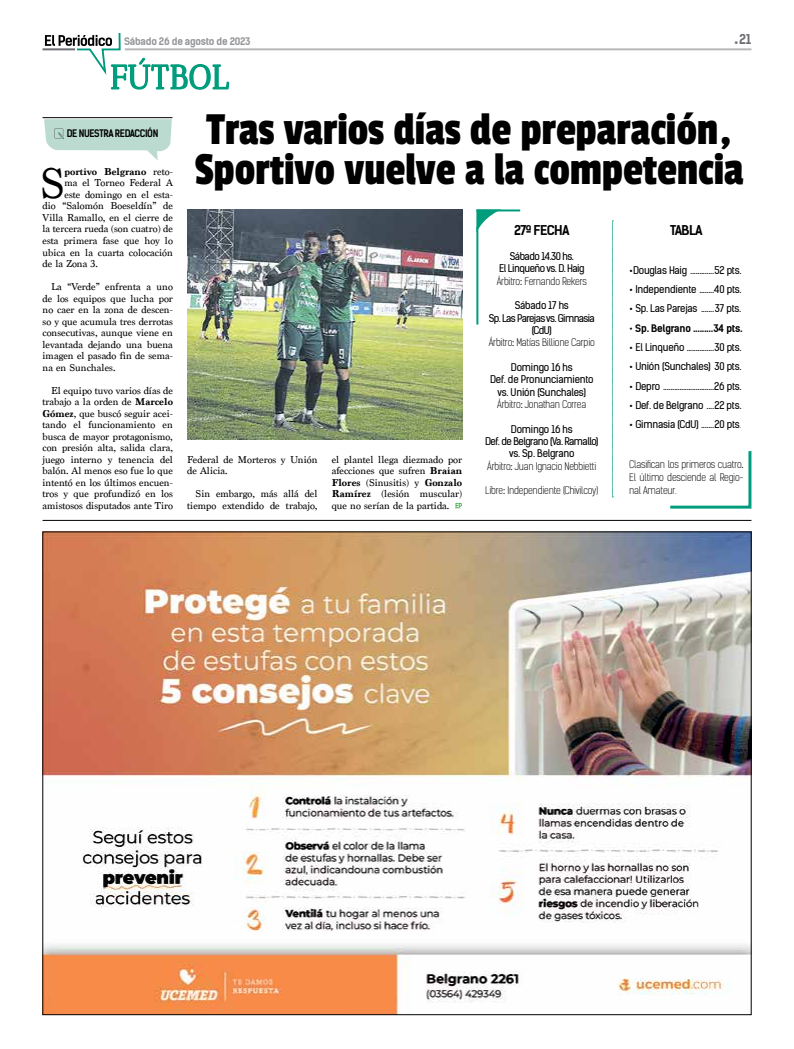
<style>
.page{position:relative;width:794px;height:1049px;background:#fff}
.page>*{position:absolute;margin:0;border:0;box-sizing:border-box;transform-origin:0 0}
.t1{font:47.8px/40px "Passion One";color:#000;scale:.94 1}
.t2{font:45.2px "Marion";color:#000}
.t3{font:33px "Antic Didone";letter-spacing:.03em;color:#009d7d}
.t4{font:700 13px "Kelson Sans RU";letter-spacing:-.05em;color:#000}
.t5{font:700 13px "Kelson Sans";color:#6d6e71}
.t6{font:10.5px/11.5px "Marion";color:#000;text-align:justify}
.t7{font:700 10.5px "Marion";color:#000}
.t8{font:10px/12.3px "Kelson Sans RU";letter-spacing:-.02em;color:#000;text-align:center}
.t9{font:300 10px/13.3px "Kelson Sans RU";letter-spacing:-.02em;color:#000;text-align:justify}
.t10{font:10px/12.3px "Kelson Sans RU";letter-spacing:-.045em;color:#000;text-align:center}
.t11{font:10px/12.3px "Kelson Sans RU";letter-spacing:-.06em;color:#000;text-align:center}
.t12{font:10px/12.3px "Kelson Sans RU";letter-spacing:-.05em;color:#000;text-align:center}
.t13{font:700 10px "Kelson Sans RU";letter-spacing:-.02em;color:#000}
.t14{font:700 10px "Kelson Sans RU";letter-spacing:-.025em;color:#939598}
.t15{font:700 10px "Kelson Sans";letter-spacing:-.04em;color:#000;scale:.91 1}
.s1{font-weight:400}
.s2{font-weight:700}
.s3{font-weight:300}
</style>
<div class="page">
<hr style="left:125px;top:48px;width:626px;height:2px;background:#b6b8ba">
<hr style="left:43px;top:48px;width:32px;height:2px;background:#6d6e71">
<hr style="left:43px;top:520px;width:708px;height:1px;background:#000">
<img style="left:45px;top:534px;width:704px;height:479px">
<svg style="left:45px;top:33px;width:185px;height:57px"></svg>
<svg style="left:44px;top:119px;width:128px;height:41px"></svg>
<hr style="left:43px;top:117px;width:129px;height:1px;background:#000">
<svg style="left:455px;top:503px;width:7px;height:5px"></svg>
<svg style="left:670px;top:451px;width:82px;height:58px"></svg>
<svg style="left:476px;top:211px;width:25px;height:22px"></svg>
<hr style="left:476px;top:209px;width:44px;height:2px;background:#009d7d">
<svg style="left:612px;top:221px;width:1px;height:277px"></svg>
<hr style="left:476px;top:227px;width:2px;height:97px;background:#009d7d">
<img style="left:187px;top:209px;width:275px;height:231px">
<p class="t5" style="left:734px;top:31px;width:19px">•21</p>
<p class="t14" style="left:124px;top:35px;width:128px">Sábado 26 de agosto de 2023</p>
<h3 class="t3" style="left:110px;top:57px;width:120px">FÚTBOL</h3>
<h1 class="t1" style="left:195px;top:109px;width:586px">Tras varios días de preparación,<br>Sportivo vuelve a la competencia</h1>
<p class="t15" style="left:67px;top:127px;width:102px">DE NUESTRA REDACCIÓN</p>
<h2 class="t2" style="left:40px;top:156px;width:26px">S</h2>
<p class="t7" style="left:65px;top:165px;width:110px">portivo Belgrano <span class="s1">reto-</span></p>
<p class="t6" style="left:65px;top:177px;width:110px">ma el Torneo Federal A</p>
<p class="t6" style="left:65px;top:189px;width:110px">este domingo en el esta-</p>
<p class="t6" style="left:43px;top:200px;width:132px">dio “Salomón Boeseldín” de</p>
<p class="t6" style="left:43px;top:212px;width:132px">Villa Ramallo, en el cierre de</p>
<p class="t6" style="left:43px;top:223px;width:132px">la tercera rueda (son cuatro) de</p>
<p class="t6" style="left:43px;top:235px;width:132px">esta primera fase que hoy lo</p>
<p class="t6" style="left:43px;top:246px;width:132px">ubica en la cuarta colocación</p>
<p class="t6" style="left:43px;top:258px;width:57px">de la Zona 3.</p>
<p class="t6" style="left:43px;top:281px;width:132px;text-indent:9px">La “Verde” enfrenta a uno de los equipos que lucha por no caer en la zona de descen&shy;so y que acumula tres derrotas consecutivas, aunque viene en levantada dejando una buena imagen el pasado fin de sema&shy;na en Sunchales.</p>
<p class="t6" style="left:43px;top:385px;width:132px;text-indent:9px">El equipo tuvo varios días de trabajo a la orden de <span class="s2">Marcelo Gómez</span>, que buscó seguir acei&shy;tando el funcionamiento en busca de mayor protagonismo, con presión alta, salida clara, juego interno y tenencia del balón. Al menos eso fue lo que intentó en los últimos encuen&shy;tros y que profundizó en los amistosos disputados ante Tiro</p>
<p class="t4" style="left:514px;top:223px;width:57px">27ª FECHA</p>
<p class="t12" style="left:497px;top:250px;width:92px">Sábado 14.30 hs.<br>El Linqueño vs. D. Haig<br><span class="s3">Árbitro</span>: <span class="s3">Fernando Rekers</span></p>
<p class="t11" style="left:489px;top:300px;width:108px">Sábado 17 hs<br>Sp. Las Parejas vs. Gimnasia (CdU)<br><span class="s3">Árbitro</span>: <span class="s3">Matías Billione Carpio</span></p>
<p class="t8" style="left:490px;top:361px;width:105px">Domingo 16 hs<br>Def. de Pronunciamiento vs. Unión (Sunchales)<br><span class="s3">Árbitro</span>: <span class="s3">Jonathan Correa</span></p>
<p class="t10" style="left:485px;top:423px;width:115px">Domingo 16 hs<br>Def. de Belgrano (Va. Ramallo) vs. Sp. Belgrano<br><span class="s3">Árbitro</span>: <span class="s3">Juan Ignacio Nebbietti</span></p>
<p class="t9" style="left:485px;top:484px;width:115px">Libre<span class="s1">:</span> Independiente (Chivilcoy)</p>
<p class="t4" style="left:670px;top:223px;width:34px">TABLA</p>
<p class="t8" style="left:629px;top:264px;width:114px">•Douglas Haig .............52 pts.</p>
<p class="t8" style="left:629px;top:283px;width:114px">• Independiente ........40 pts.</p>
<p class="t8" style="left:629px;top:303px;width:113px">• Sp. Las Parejas .......37 pts.</p>
<p class="t13" style="left:629px;top:322px;width:115px">• Sp. Belgrano .........34 pts.</p>
<p class="t8" style="left:629px;top:341px;width:114px">• El Linqueño ...............30 pts.</p>
<p class="t8" style="left:629px;top:360px;width:114px">• Unión (Sunchales) 30 pts.</p>
<p class="t8" style="left:629px;top:380px;width:114px">• Depro ............................26 pts.</p>
<p class="t8" style="left:629px;top:399px;width:114px">• Def. de Belgrano ....22 pts.</p>
<p class="t8" style="left:629px;top:418px;width:113px">• Gimnasia (CdU) .......20 pts<span class="s3">.</span></p>
<p class="t9" style="left:629px;top:458px;width:116px">Clasifican los primeros cuatro<span class="s1">.<br></span>El último desciende al Regio&shy;nal Amateur.</p>
<p class="t6" style="left:332px;top:454px;width:132px">el plantel llega diezmado por afecciones que sufren <span class="s2">Braian Flores</span> (Sinusitis) y <span class="s2">Gonzalo Ramírez</span> (lesión muscular) que no serían de la partida.</p>
<p class="t6" style="left:187px;top:454px;width:132px">Federal de Morteros y Unión de Alicia.</p>
<p class="t6" style="left:187px;top:488px;width:132px;text-align:right">Sin embargo, más allá del tiempo extendido de trabajo,</p>
</div>
